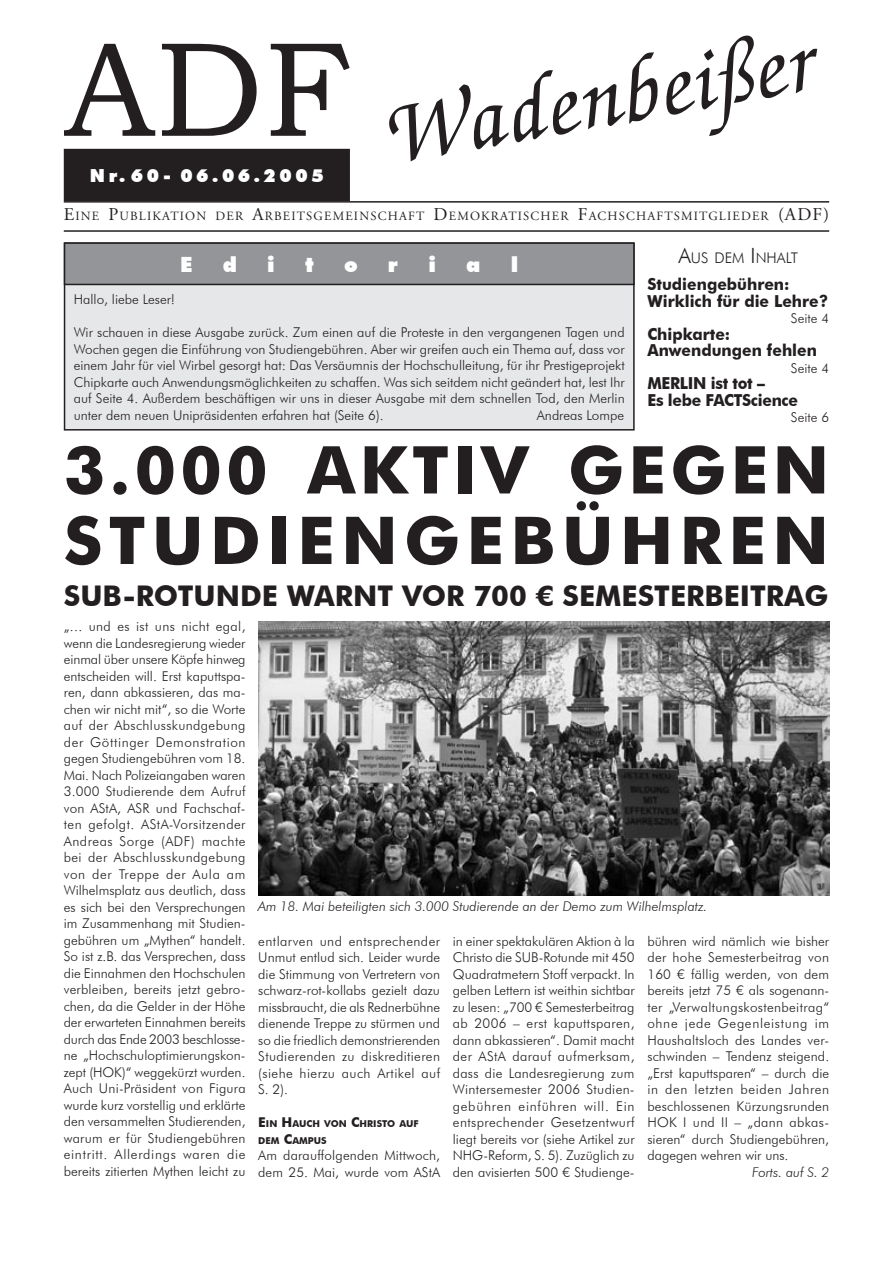
<style>
.page{position:relative;width:893px;height:1263px;background:#fff}
.page>*{position:absolute;margin:0;border:0;box-sizing:border-box;transform-origin:0 0}
.t1{font:135px "Bookman Old Style";color:#231f20}
.t2{font:italic 500 90px "Zapf Chancery";color:#231f20}
.t3{font:700 66px/70.5px "Futura BT";letter-spacing:.09em;color:#231f20}
.t4{font:700 28.5px "Futura BT";color:#231f20}
.t5{font:900 21px "Futura BT";color:#fff}
.t6{font:900 18px "Futura BT";letter-spacing:.2em;color:#fff}
.t7{font:700 16.5px/16.5px "Futura BT";color:#231f20;scale:.95 1}
.t8{font:700 16.5px/16.5px "Futura BT";letter-spacing:-.02em;color:#231f20;scale:.95 1}
.t9{font:300 14.7px "Futura BT";color:#231f20}
.t10{font:300 13.5px/16.5px "Futura BT";color:#231f20;text-align:justify}
.t11{font:italic 300 13.5px "Futura BT";color:#231f20}
.t12{font:12.6px "Adobe Garamond";letter-spacing:.095em;color:#231f20}
.t13{font:700 9.45px/16.5px "Futura BT";color:#231f20}
.s1{font-size:18px}
.s2{font-size:21px}
.s3{font-size:13.5px}
</style>
<div class="page">
<hr style="left:64px;top:230px;width:765px;height:2px;background:#231f20">
<hr style="left:64px;top:201px;width:765px;height:2px;background:#231f20">
<div style="left:65px;top:150px;width:284px;height:50px;background:#231f20"></div>
<div style="left:64px;top:149px;width:286px;height:52px;border:2px solid #231f20"></div>
<div style="left:65px;top:243px;width:569px;height:187px;background:#e6e7e9"></div>
<div style="left:64px;top:242px;width:571px;height:189px;border:2px solid #231f20"></div>
<div style="left:65px;top:243px;width:569px;height:41px;background:#939598"></div>
<div style="left:64px;top:242px;width:571px;height:43px;border:2px solid #231f20"></div>
<img style="left:258px;top:621px;width:571px;height:274px">
<h1 class="t1" style="left:64px;top:2px;width:288px">ADF</h1>
<h2 class="t2" style="left:374px;top:90px;width:433px;rotate:-10deg">Wadenbeißer</h2>
<h3 class="t6" style="left:90px;top:164px;width:235px">Nr.60- 06.06.2005</h3>
<p class="t12" style="left:64px;top:209px;width:767px"><span class="s1">E</span>INE <span class="s1">P</span>UBLIKATION DER <span class="s1">A</span>RBEITSGEMEINSCHAFT <span class="s1">D</span>EMOKRATISCHER <span class="s1">F</span>ACHSCHAFTSMITGLIEDER <span class="s1">(ADF)</span></p>
<h3 class="t5" style="left:180px;top:252px;width:14px">E</h3>
<h3 class="t5" style="left:223px;top:252px;width:16px">d</h3>
<h3 class="t5" style="left:267px;top:252px;width:9px">i</h3>
<h3 class="t5" style="left:305px;top:252px;width:10px">t</h3>
<h3 class="t5" style="left:344px;top:252px;width:15px">o</h3>
<h3 class="t5" style="left:388px;top:252px;width:12px">r</h3>
<h3 class="t5" style="left:428px;top:252px;width:9px">i</h3>
<h3 class="t5" style="left:466px;top:252px;width:16px">a</h3>
<h3 class="t5" style="left:511px;top:252px;width:9px">l</h3>
<p class="t10" style="left:74px;top:291px;width:103px">Hallo, liebe Leser!</p>
<p class="t10" style="left:74px;top:324px;width:552px">Wir schauen in diese Ausgabe zurück. Zum einen auf die Proteste in den vergangenen Tagen und Wochen gegen die Einführung von Studiengebühren. Aber wir greifen auch ein Thema auf, dass vor einem Jahr für viel Wirbel gesorgt hat: Das Versäumnis der Hochschulleitung, für ihr Prestigeprojekt Chipkarte auch Anwendungsmöglichkeiten zu schaffen. Was sich seitdem nicht geändert hat, lest Ihr auf Seite 4. Außerdem beschäftigen wir uns in dieser Ausgabe mit dem schnellen Tod, den Merlin unter dem neuen Unipräsidenten erfahren hat (Seite 6).</p>
<p class="t10" style="left:537px;top:406px;width:89px">Andreas Lompe</p>
<p class="t9" style="left:678px;top:248px;width:121px"><span class="s2">A</span>US DEM <span class="s2">I</span>NHALT</p>
<p class="t7" style="left:647px;top:276px;width:192px">Studiengebühren:<br>Wirklich für die Lehre?</p>
<p class="t10" style="left:791px;top:310px;width:40px">Seite 4</p>
<p class="t7" style="left:647px;top:325px;width:180px">Chipkarte:<br>Anwendungen fehlen</p>
<p class="t10" style="left:791px;top:359px;width:40px">Seite 4</p>
<p class="t8" style="left:647px;top:375px;width:160px">MERLIN ist tot –<br>Es lebe FACTScience</p>
<p class="t10" style="left:791px;top:409px;width:40px">Seite 6</p>
<h3 class="t3" style="left:64px;top:434px;width:767px">3.000 AKTIV GEGEN<br>STUDIENGEBÜHREN</h3>
<h3 class="t4" style="left:64px;top:579px;width:766px">SUB-ROTUNDE WARNT VOR 700 € SEMESTERBEITRAG</h3>
<p class="t10" style="left:64px;top:618px;width:183px">„... und es ist uns nicht egal, wenn die Landesregierung wieder einmal über unsere Köpfe hinweg entscheiden will. Erst kaputtspa&shy;ren, dann abkassieren, das ma&shy;chen wir nicht mit“, so die Worte auf der Abschlusskundgebung der Göttinger Demonstration gegen Studiengebühren vom 18.<br>Mai. Nach Polizeiangaben waren 3.000 Studierende dem Aufruf von AStA, ASR und Fachschaf&shy;ten gefolgt. AStA-Vorsitzender Andreas Sorge (ADF) machte bei der Abschlusskundgebung von der Treppe der Aula am Wilhelmsplatz aus deutlich, dass es sich bei den Versprechungen im Zusammenhang mit Studien&shy;gebühren um „Mythen“ handelt.<br>So ist z.B. das Versprechen, dass die Einnahmen den Hochschulen verbleiben, bereits jetzt gebro&shy;chen, da die Gelder in der Höhe der erwarteten Einnahmen bereits durch das Ende 2003 beschlosse&shy;ne „Hochschuloptimierungskon&shy;zept (HOK)“ weggekürzt wurden.<br>Auch Uni-Präsident von Figura wurde kurz vorstellig und erklärte den versammelten Studierenden, warum er für Studiengebühren eintritt. Allerdings waren die bereits zitierten Mythen leicht zu</p>
<p class="t11" style="left:258px;top:898px;width:450px">Am 18. Mai beteiligten sich 3.000 Studierende an der Demo zum Wilhelmsplatz.</p>
<p class="t10" style="left:258px;top:933px;width:183px">entlarven und entsprechender Unmut entlud sich. Leider wurde die Stimmung von Vertretern von schwarz-rot-kollabs gezielt dazu missbraucht, die als Rednerbühne dienende Treppe zu stürmen und so die friedlich demonstrierenden Studierenden zu diskreditieren (siehe hierzu auch Artikel auf S. 2).</p>
<p class="t13" style="left:258px;top:1116px;width:162px"><span class="s3">E</span>IN <span class="s3">H</span>AUCH VON <span class="s3">C</span>HRISTO AUF<br>DEM <span class="s3">C</span>AMPUS</p>
<p class="t10" style="left:258px;top:1147px;width:183px">Am darauffolgenden Mittwoch, dem 25. Mai, wurde vom AStA</p>
<p class="t10" style="left:453px;top:933px;width:183px">in einer spektakulären Aktion à la Christo die SUB-Rotunde mit 450<br>Quadratmetern Stoff verpackt. In gelben Lettern ist weithin sichtbar zu lesen: „700 € Semesterbeitrag ab 2006 – erst kaputtsparen, dann abkassieren“. Damit macht der AStA darauf aufmerksam, dass die Landesregierung zum Wintersemester 2006 Studien&shy;gebühren einführen will. Ein entsprechender Gesetzentwurf liegt bereits vor (siehe Artikel zur NHG-Reform, S. 5). Zuzüglich zu den avisierten 500 € Studienge-</p>
<p class="t10" style="left:647px;top:933px;width:183px">bühren wird nämlich wie bisher der hohe Semesterbeitrag von 160 € fällig werden, von dem bereits jetzt 75 € als sogenann&shy;ter „Verwaltungskostenbeitrag“ ohne jede Gegenleistung im Haushaltsloch des Landes ver&shy;schwinden – Tendenz steigend. „Erst kaputtsparen“ – durch die in den letzten beiden Jahren beschlossenen Kürzungsrunden HOK I und II – „dann abkas&shy;sieren“ durch Studiengebühren, dagegen wehren wir uns.</p>
<p class="t11" style="left:752px;top:1164px;width:78px">Forts. auf S. 2</p>
</div>
